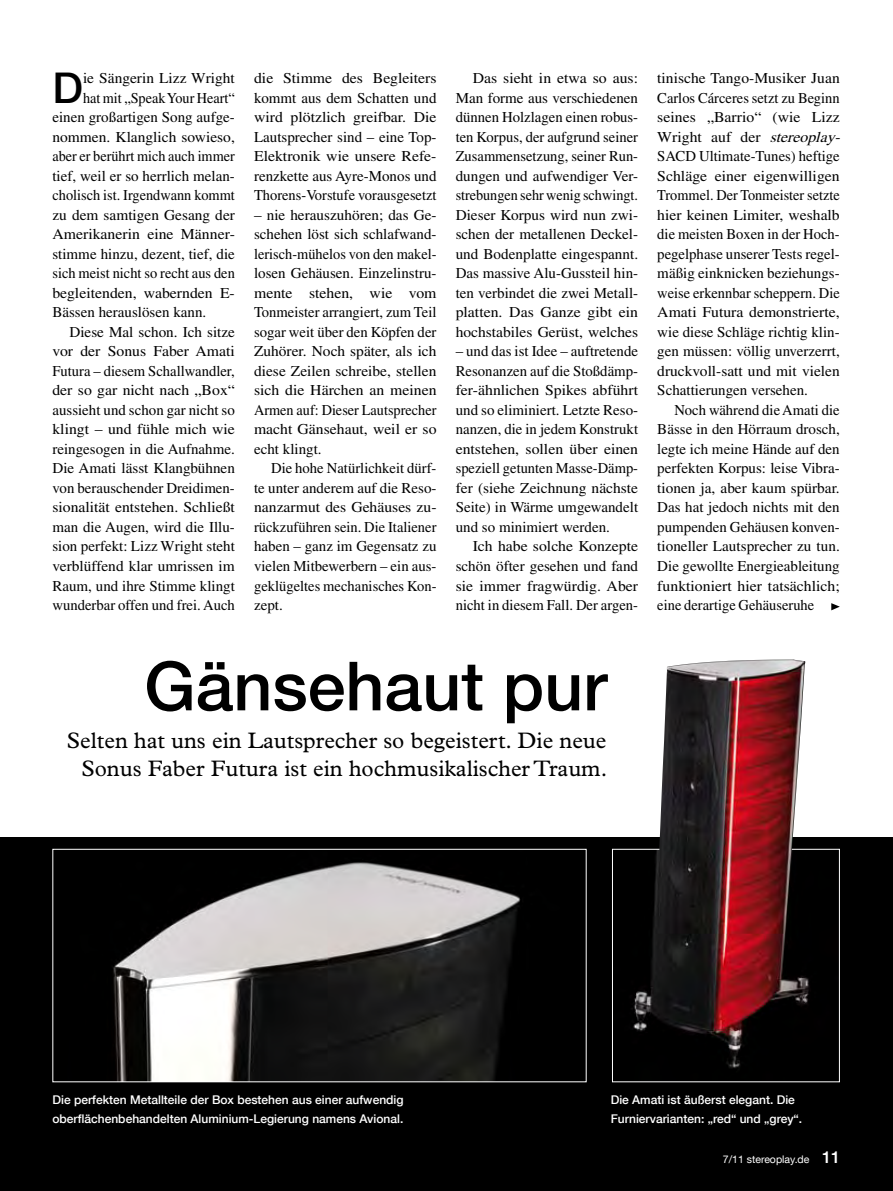
<style>
.page{position:relative;width:893px;height:1191px;background:#fff}
.page>*{position:absolute;margin:0;border:0;box-sizing:border-box;transform-origin:0 0}
.t1{font:500 67.8px "Helvetica Neue LT Com";color:#000}
.t2{font:500 42.3px "Helvetica Neue LT Com";color:#000}
.t3{font:22.5px/28.5px "Plantin Std";color:#000;text-align:right}
.t4{font:15px/19.5px "Times LT Std";color:#000;text-align:justify}
.t5{font:15px/19.5px "Times LT Std";color:#000;scale:1.05 1}
.t6{font:15px/19.5px "Times LT Std";color:#000;text-align:justify;scale:1.04 1}
.t7{font:15px "Times LT Std";color:#000;scale:.96 1}
.t8{font:15px "Times LT Std";color:#000;scale:.95 1}
.t9{font:500 12px/19.5px "Helvetica Neue LT Com";color:#fff}
.t10{font:10.5px "Helvetica Neue LT Com";color:#fff}
.s1{font-style:italic}
.s2{font-weight:500;font-size:16.5px}
</style>
<div class="page">
<div style="left:0;top:837px;width:892px;height:354px;background:#000"></div>
<svg style="left:831px;top:603px;width:8px;height:7px"></svg>
<img style="left:113px;top:862px;width:408px;height:218px">
<div style="left:52px;top:849px;width:534px;height:233px;border:1px solid #fff"></div>
<div style="left:612px;top:849px;width:227px;height:233px;border:1px solid #fff"></div>
<img style="left:634px;top:659px;width:174px;height:408px">
<h2 class="t2" style="left:52px;top:62px;width:32px">D</h2>
<p class="t4" style="left:83px;top:68px;width:153px">ie Sängerin Lizz Wright</p>
<p class="t8" style="left:83px;top:89px;width:161px">hat mit „Speak Your Heart“</p>
<p class="t4" style="left:52px;top:107px;width:184px">einen großartigen Song aufge-</p>
<p class="t4" style="left:52px;top:127px;width:184px">nommen. Klanglich sowieso,</p>
<p class="t8" style="left:52px;top:148px;width:193px">aber er berührt mich auch immer</p>
<p class="t4" style="left:52px;top:166px;width:184px">tief, weil er so herrlich melan-</p>
<p class="t7" style="left:52px;top:187px;width:191px">cholisch ist. Irgendwann kommt</p>
<p class="t4" style="left:52px;top:205px;width:184px">zu dem samtigen Gesang der</p>
<p class="t5" style="left:52px;top:224px;width:175px">Amerikanerin eine Männer-</p>
<p class="t4" style="left:52px;top:244px;width:184px">stimme hinzu, dezent, tief, die</p>
<p class="t7" style="left:52px;top:265px;width:191px">sich meist nicht so recht aus den</p>
<p class="t5" style="left:52px;top:283px;width:170px">begleitenden, wabernden E</p>
<p class="t4" style="left:52px;top:302px;width:155px">Bässen herauslösen kann.</p>
<p class="t4" style="left:69px;top:322px;width:167px">Diese Mal schon. Ich sitze</p>
<p class="t5" style="left:52px;top:341px;width:175px">vor der Sonus Faber Amati</p>
<p class="t4" style="left:52px;top:361px;width:184px">Futura – diesem Schallwandler,</p>
<p class="t5" style="left:52px;top:380px;width:175px">der so gar nicht nach „Box“</p>
<p class="t4" style="left:52px;top:400px;width:184px">aussieht und schon gar nicht so</p>
<p class="t5" style="left:52px;top:419px;width:175px">klingt – und fühle mich wie</p>
<p class="t4" style="left:52px;top:439px;width:184px">reingesogen in die Aufnahme.</p>
<p class="t4" style="left:52px;top:458px;width:184px">Die Amati lässt Klangbühnen</p>
<p class="t4" style="left:52px;top:478px;width:184px">von berauschender Dreidimen-</p>
<p class="t5" style="left:52px;top:497px;width:175px">sionalität entstehen. Schließt</p>
<p class="t4" style="left:52px;top:517px;width:184px">man die Augen, wird die Illu-</p>
<p class="t4" style="left:52px;top:536px;width:184px">sion perfekt: Lizz Wright steht</p>
<p class="t4" style="left:52px;top:556px;width:184px">verblüffend klar umrissen im</p>
<p class="t4" style="left:52px;top:575px;width:184px">Raum, und ihre Stimme klingt</p>
<p class="t4" style="left:52px;top:595px;width:184px">wunderbar offen und frei. Auch</p>
<p class="t9" style="left:232px;top:459px;width:5px">-</p>
<p class="t5" style="left:254px;top:68px;width:175px">die Stimme des Begleiters kommt aus dem Schatten und wird plötzlich greifbar. Die<br>Lautsprecher sind – eine Top<br>Elektronik wie unsere Refe&shy;renzkette aus Ayre Monos und<br>Thorens Vorstufe vorausgesetzt</p>
<p class="t4" style="left:254px;top:205px;width:184px">– nie herauszuhören; das Ge&shy;schehen löst sich schlafwand&shy;lerisch mühelos von den makel&shy;losen Gehäusen. Einzelinstru&shy;mente stehen, wie vom Tonmeister arrangiert, zum Teil sogar weit über den Köpfen der Zuhörer. Noch später, als ich diese Zeilen schreibe, stellen sich die Härchen an meinen Armen auf: Dieser Lautsprecher macht Gänsehaut, weil er so echt klingt.</p>
<p class="t4" style="left:254px;top:458px;width:184px;text-indent:17px">Die hohe Natürlichkeit dürf&shy;te unter anderem auf die Reso&shy;nanzarmut des Gehäuses zu&shy;rückzuführen sein. Die Italiener haben – ganz im Gegensatz zu vielen Mitbewerbern – ein aus&shy;geklügeltes mechanisches Kon&shy;zept.</p>
<p class="t5" style="left:455px;top:68px;width:175px;text-indent:17px">Das sieht in etwa so aus:<br>Man forme aus verschiedenen dünnen Holzlagen einen robus&shy;ten Korpus, der aufgrund seiner<br>Zusammensetzung, seiner Run&shy;dungen und aufwendiger Ver&shy;strebungen sehr wenig schwingt.<br>Dieser Korpus wird nun zwi&shy;schen der metallenen Deckel und Bodenplatte eingespannt.<br>Das massive Alu Gussteil hin&shy;ten verbindet die zwei Metall&shy;platten. Das Ganze gibt ein hochstabiles Gerüst, welches</p>
<p class="t4" style="left:455px;top:341px;width:184px">– und das ist Idee – auftretende Resonanzen auf die Stoßdämp&shy;fer ähnlichen Spikes abführt und so eliminiert. Letzte Reso&shy;nanzen, die in jedem Konstrukt entstehen, sollen über einen speziell getunten Masse Dämp&shy;fer (siehe Zeichnung nächste Seite) in Wärme umgewandelt und so minimiert werden.</p>
<p class="t5" style="left:455px;top:536px;width:175px;text-align:justify;text-indent:17px">Ich habe solche Konzepte schön öfter gesehen und fand sie immer fragwürdig. Aber nicht in diesem Fall. Der argen-</p>
<h1 class="t1" style="left:144px;top:645px;width:464px">Gänsehaut pur</h1>
<h3 class="t3" style="left:67px;top:726px;width:541px">Selten hat uns ein Lautsprecher so begeistert. Die neue<br>Sonus Faber Futura ist ein hochmusikalischer Traum.</h3>
<p class="t6" style="left:657px;top:68px;width:177px">tinische Tango Musiker Juan Carlos Cárceres setzt zu Beginn seines „Barrio“ (wie Lizz Wright auf der <span class="s1">stereoplay </span>SACD Ultimate Tunes) heftige Schläge einer eigenwilligen Trommel. Der Tonmeister setzte hier keinen Limiter, weshalb die meisten Boxen in der Hoch&shy;pegelphase unserer Tests regel&shy;mäßig einknicken beziehungs&shy;weise erkennbar scheppern. Die Amati Futura demonstrierte, wie diese Schläge richtig klin&shy;gen müssen: völlig unverzerrt, druckvoll satt und mit vielen Schattierungen versehen.</p>
<p class="t4" style="left:657px;top:400px;width:184px;text-indent:17px">Noch während die Amati die Bässe in den Hörraum drosch, legte ich meine Hände auf den perfekten Korpus: leise Vibra&shy;tionen ja, aber kaum spürbar.<br>Das hat jedoch nichts mit den pumpenden Gehäusen konven&shy;tioneller Lautsprecher zu tun.<br>Die gewollte Energieableitung funktioniert hier tatsächlich; eine derartige Gehäuseruhe</p>
<p class="t9" style="left:52px;top:1089px;width:352px">Die perfekten Metallteile der Box bestehen aus einer aufwendig oberflächenbehandelten Aluminium-Legierung namens Avional.</p>
<p class="t9" style="left:610px;top:1089px;width:193px">Die Amati ist äußerst elegant. Die<br>Furniervarianten: „red“ und „grey“.</p>
<p class="t10" style="left:722px;top:1152px;width:119px">7/11 stereoplay.de <span class="s2">11</span></p>
</div>
